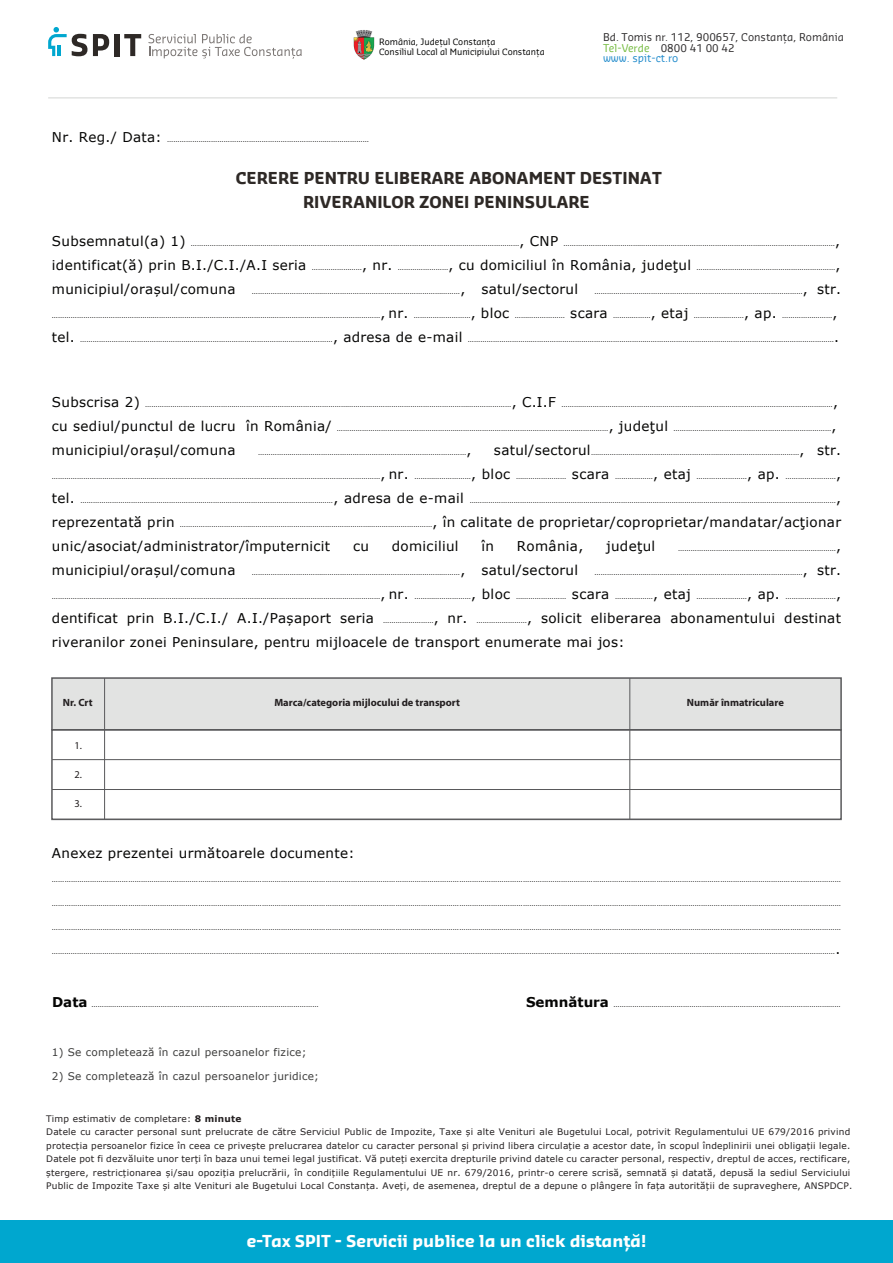
<style>
.page{position:relative;width:893px;height:1263px;background:#fff}
.page>*{position:absolute;margin:0;border:0;box-sizing:border-box;transform-origin:0 0}
.t1{font:700 16.05px/23.4px "Matius O";color:#2e2926;text-align:center}
.t2{font:700 16.05px "Matius O";color:#fff}
.t3{font:13.5px/24px "Verdana";letter-spacing:.025em;color:#050504}
.t4{font:10.5px "Verdana";letter-spacing:.025em;color:#3d3d3c}
.t5{font:700 10.5px "Myriad Pro";color:#231f20}
.t6{font:10.5px/11.1px "Matius O";color:#312f30}
.t7{font:10.5px "Matius O";color:#238ccc}
.t8{font:10.5px "Myriad Pro";color:#231f20}
.t9{font:9px/13.5px "Verdana";letter-spacing:.025em;color:#231f20}
.t10{font:8.55px/10.4px "Matius O";color:#050504}
.t11{font:7.5px "Verdana";color:#050504}
.s1{color:#76bc42}
.s2{font-size:13.5px}
.s3{font-size:7.5px}
.s4{font-weight:700;font-size:13.5px}
.s5{font-weight:700}
</style>
<div class="page">
<div style="left:0;top:1221px;width:893px;height:42px;background:#00a7cf"></div>
<div style="left:51px;top:677px;width:791px;height:53px;background:#e2e3e2;border:2px solid #59595b"></div>
<hr style="left:629px;top:678px;width:1px;height:141px;background:#59595b">
<hr style="left:104px;top:678px;width:1px;height:141px;background:#59595b">
<div style="left:51px;top:729px;width:791px;height:91px;border:2px solid #59595b"></div>
<hr style="left:52px;top:759px;width:789px;height:1px;background:#59595b">
<hr style="left:52px;top:789px;width:789px;height:1px;background:#59595b">
<hr style="left:52px;top:819px;width:789px;height:1px;background:#59595b">
<hr style="left:48px;top:97px;width:789px;height:2px;background:#e2e3e2">
<svg style="left:48px;top:27px;width:39px;height:29px"></svg>
<svg style="left:93px;top:34px;width:16px;height:22px"></svg>
<div style="left:114px;top:34px;width:5px;height:22px;background:#2e2926"></div>
<svg style="left:124px;top:34px;width:17px;height:22px"></svg>
<svg style="left:148px;top:34px;width:154px;height:25px"></svg>
<img style="left:353px;top:30px;width:22px;height:30px">
<p class="t10" style="left:379px;top:37px;width:167px">România, Judeþul Constanþa<br>Consiliul Local al Municipiului Constanþa</p>
<h3 class="t6" style="left:603px;top:32px;width:242px">Bd. Tomis nr. 112, 900657, Constanþa, România<br><span class="s1">Tel-Verde</span> 0800 41 00 42</h3>
<h3 class="t7" style="left:603px;top:52px;width:77px">www. spit-ct.ro</h3>
<p class="t11" style="left:52px;top:134px;width:319px"><span class="s2">Nr. Reg./ Data:</span> ……………………………………………………………………………………</p>
<h1 class="t1" style="left:236px;top:167px;width:427px">CERERE PENTRU ELIBERARE ABONAMENT DESTINAT<br>RIVERANILOR ZONEI PENINSULARE</h1>
<p class="t11" style="left:52px;top:238px;width:790px"><span class="s2">Subsemnatul(a) 1)</span> …………………………………………………………………………………………………………………………………………<span class="s2">, CNP</span> …………………………………………………………………………………………………………………<span class="s2">,</span></p>
<h2 class="t3" style="left:52px;top:253px;width:790px">identificat(ă) prin B.I./C.I./A.I seria <span class="s3">……………………</span>, nr. <span class="s3">……………………</span>, cu domiciliul în România, judeţul <span class="s3">…………………………………………………………</span>,</h2>
<p class="t11" style="left:52px;top:286px;width:791px"><span class="s2">municipiul/orașul/comuna</span> ………………………………………………………………………………………<span class="s2">, satul/sectorul</span> ………………………………………………………………………………………<span class="s2">, str.</span></p>
<p class="t11" style="left:52px;top:310px;width:787px">…………………………………………………………………………………………………………………………………………<span class="s2">, nr.</span> ………………………<span class="s2">, bloc</span> …………………… <span class="s2">scara</span> ………………<span class="s2">, etaj</span> ……………………<span class="s2">, ap.</span> ……………………<span class="s2">,</span></p>
<p class="t11" style="left:52px;top:334px;width:789px"><span class="s2">tel.</span> …………………………………………………………………………………………………………<span class="s2">, adresa de e-mail</span> …………………………………………………………………………………………………………………………………………………………<span class="s2">.</span></p>
<p class="t11" style="left:52px;top:399px;width:787px"><span class="s2">Subscrisa 2)</span> …………………………………………………………………………………………………………………………………………………………<span class="s2">, C.I.F</span> …………………………………………………………………………………………………………………<span class="s2">,</span></p>
<p class="t11" style="left:52px;top:423px;width:786px"><span class="s2">cu sediul/punctul de lucru în România/</span> …………………………………………………………………………………………………………………<span class="s2">, judeţul</span> …………………………………………………………………<span class="s2">,</span></p>
<h2 class="t3" style="left:52px;top:438px;width:185px">municipiul/orașul/comuna</h2>
<p class="t11" style="left:258px;top:447px;width:215px">………………………………………………………………………………………<span class="s2">,</span></p>
<p class="t11" style="left:494px;top:447px;width:349px"><span class="s2">satul/sectorul</span>………………………………………………………………………………………<span class="s2">, str.</span></p>
<p class="t11" style="left:52px;top:471px;width:791px">…………………………………………………………………………………………………………………………………………<span class="s2">, nr.</span> ………………………<span class="s2">, bloc</span> …………………… <span class="s2">scara</span> ………………<span class="s2">, etaj</span> ……………………<span class="s2">, ap.</span> ……………………<span class="s2">,</span></p>
<p class="t11" style="left:52px;top:495px;width:791px"><span class="s2">tel.</span> …………………………………………………………………………………………………………<span class="s2">, adresa de e-mail</span> …………………………………………………………………………………………………………………………………………………………<span class="s2">,</span></p>
<h2 class="t3" style="left:52px;top:510px;width:791px">reprezentată prin <span class="s3">…………………………………………………………………………………………………………</span>, în calitate de proprietar/coproprietar/mandatar/acţionar unic/asociat/administrator/împuternicit</h2>
<h2 class="t3" style="left:353px;top:534px;width:17px">cu</h2>
<h2 class="t3" style="left:392px;top:534px;width:68px">domiciliul</h2>
<h2 class="t3" style="left:481px;top:534px;width:14px">în</h2>
<h2 class="t3" style="left:517px;top:534px;width:68px">România,</h2>
<h2 class="t3" style="left:606px;top:534px;width:51px">judeţul</h2>
<p class="t11" style="left:678px;top:543px;width:164px">…………………………………………………………………<span class="s2">,</span></p>
<p class="t11" style="left:52px;top:567px;width:791px"><span class="s2">municipiul/orașul/comuna</span> ………………………………………………………………………………………<span class="s2">, satul/sectorul</span> ………………………………………………………………………………………<span class="s2">, str.</span></p>
<p class="t11" style="left:52px;top:591px;width:791px">…………………………………………………………………………………………………………………………………………<span class="s2">, nr.</span> ………………………<span class="s2">, bloc</span> …………………… <span class="s2">scara</span> ………………<span class="s2">, etaj</span> ……………………<span class="s2">, ap.</span> ……………………<span class="s2">,</span></p>
<h2 class="t3" style="left:52px;top:606px;width:791px">dentificat prin B.I./C.I./ A.I./Pașaport seria <span class="s3">……………………</span>, nr. <span class="s3">……………………</span>, solicit eliberarea abonamentului destinat riveranilor zonei Peninsulare, pentru mijloacele de transport enumerate mai jos:</h2>
<h3 class="t5" style="left:63px;top:696px;width:31px">Nr. Crt</h3>
<h3 class="t8" style="left:74px;top:739px;width:9px">1.</h3>
<h3 class="t8" style="left:74px;top:768px;width:9px">2.</h3>
<h3 class="t8" style="left:74px;top:797px;width:9px">3.</h3>
<h3 class="t5" style="left:274px;top:696px;width:187px">Marca/categoria mijlocului de transport</h3>
<h3 class="t5" style="left:687px;top:696px;width:99px">Număr înmatriculare</h3>
<h2 class="t3" style="left:52px;top:841px;width:304px">Anexez prezentei următoarele documente:</h2>
<p class="t11" style="left:52px;top:874px;width:791px">…………………………………………………………………………………………………………………………………………………………………………………………………………………………………………………………………………………………………………………………………………</p>
<p class="t11" style="left:52px;top:898px;width:791px">…………………………………………………………………………………………………………………………………………………………………………………………………………………………………………………………………………………………………………………………………………</p>
<p class="t11" style="left:52px;top:922px;width:791px">…………………………………………………………………………………………………………………………………………………………………………………………………………………………………………………………………………………………………………………………………………</p>
<p class="t11" style="left:52px;top:946px;width:790px">…………………………………………………………………………………………………………………………………………………………………………………………………………………………………………………………………………………………………………………………………………<span class="s2">.</span></p>
<p class="t11" style="left:52px;top:999px;width:268px"><span class="s4">Data</span> ………………………………………………………………………………………………</p>
<p class="t11" style="left:526px;top:999px;width:316px"><span class="s4">Semnătura</span> ………………………………………………………………………………………………</p>
<h3 class="t4" style="left:52px;top:1044px;width:256px">1) Se completează în cazul persoanelor fizice;</h3>
<h3 class="t4" style="left:52px;top:1068px;width:269px">2) Se completează în cazul persoanelor juridice;</h3>
<p class="t9" style="left:46px;top:1111px;width:808px">Timp estimativ de completare: <span class="s5">8 minute<br></span>Datele cu caracter personal sunt prelucrate de către Serviciul Public de Impozite, Taxe și alte Venituri ale Bugetului Local, potrivit Regulamentului UE 679/2016 privind protecția persoanelor fizice în ceea ce privește prelucrarea datelor cu caracter personal și privind libera circulație a acestor date, în scopul îndeplinirii unei obligații legale.<br>Datele pot fi dezvăluite unor terți în baza unui temei legal justificat. Vă puteți exercita drepturile privind datele cu caracter personal, respectiv, dreptul de acces, rectificare, ștergere, restricționarea și/sau opoziția prelucrării, în condițiile Regulamentului UE nr. 679/2016, printr-o cerere scrisă, semnată și datată, depusă la sediul Serviciului Public de Impozite Taxe și alte Venituri ale Bugetului Local Constanța. Aveți, de asemenea, dreptul de a depune o plângere în fața autorității de supraveghere, ANSPDCP.</p>
<h1 class="t2" style="left:247px;top:1231px;width:401px">e-Tax SPIT - Servicii publice la un click distanþã!</h1>
</div>
